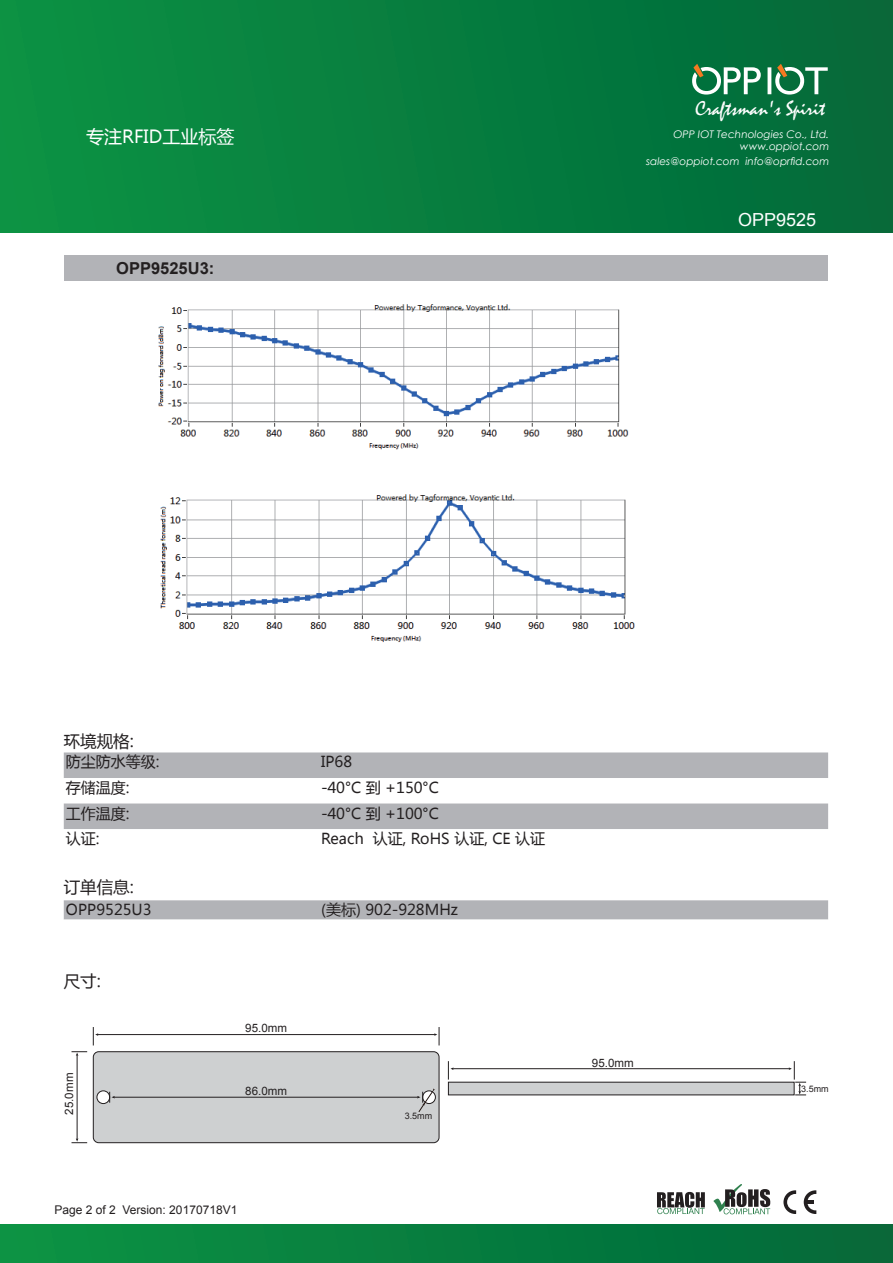
<style>
.page{position:relative;width:893px;height:1263px;background:#fff}
.page>*{position:absolute;margin:0;border:0;box-sizing:border-box;transform-origin:0 0}
.t1{font:21px "Mistral";color:#fff}
.t2{font:18px "Microsoft Ya Hei";color:#fff}
.t3{font:18px "Arial";color:#fff}
.t4{font:16.5px "Microsoft Ya Hei";color:#231f20}
.t5{font:700 16.5px "Arial";color:#231f20}
.t6{font:15px "Microsoft Ya Hei";color:#231f20}
.t7{font:12px "Arial";color:#231f20}
.t8{font:11.55px "Arial";color:#231f20}
.t9{font:italic 10.5px/14.2px "Century Gothic";color:#fff;text-align:right}
.t10{font:9px "Arial";color:#231f20}
</style>
<div class="page">
<div style="left:0;top:0;width:893px;height:232px;background:linear-gradient(to right,#0c9244,#02683a)"></div>
<div style="left:0;top:1225px;width:893px;height:38px;background:linear-gradient(to right,#0c9344,#026839)"></div>
<div style="left:65px;top:255px;width:763px;height:26px;background:#b2b3b7"></div>
<svg style="left:692px;top:64px;width:136px;height:31px"></svg>
<svg style="left:64px;top:752px;width:764px;height:77px"></svg>
<svg style="left:64px;top:900px;width:764px;height:20px;background:#b5b6ba"></svg>
<svg style="left:783px;top:1190px;width:13px;height:24px"></svg>
<svg style="left:804px;top:1190px;width:12px;height:24px"></svg>
<svg style="left:713px;top:1184px;width:57px;height:30px"></svg>
<svg style="left:657px;top:1192px;width:48px;height:22px"></svg>
<img style="left:158px;top:304px;width:471px;height:146px">
<img style="left:160px;top:494px;width:475px;height:148px">
<div style="left:93px;top:1052px;width:346px;height:91px;background:#ced0d1;border-radius:5px"></div>
<div style="left:93px;top:1051px;width:346px;height:92px;border:1px solid #231f20;border-radius:5px"></div>
<div style="left:97px;top:1091px;width:13px;height:12px;background:#fff;border-radius:50%"></div>
<div style="left:97px;top:1090px;width:13px;height:14px;border:1px solid #231f20;border-radius:50%"></div>
<div style="left:422px;top:1090px;width:14px;height:14px;border:1px solid #231f20;border-radius:50%"></div>
<hr style="left:97px;top:1034px;width:338px;height:1px;background:#231f20">
<svg style="left:434px;top:1027px;width:6px;height:18px"></svg>
<svg style="left:93px;top:1027px;width:5px;height:18px"></svg>
<hr style="left:77px;top:1054px;width:1px;height:86px;background:#231f20">
<svg style="left:72px;top:1138px;width:15px;height:5px"></svg>
<svg style="left:72px;top:1051px;width:15px;height:5px"></svg>
<hr style="left:113px;top:1097px;width:306px;height:1px;background:#231f20">
<svg style="left:109px;top:1092px;width:6px;height:11px"></svg>
<svg style="left:417px;top:1088px;width:18px;height:24px"></svg>
<svg style="left:448px;top:1061px;width:358px;height:34px"></svg>
<p class="t2" style="left:86px;top:124px;width:150px">专注RFID工业标签</p>
<p class="t5" style="left:116px;top:258px;width:100px">OPP9525U3:</p>
<h1 class="t1" style="left:696px;top:96px;width:131px">Craftsman's Spirit</h1>
<p class="t9" style="left:673px;top:127px;width:157px">OPP IOT Technologies Co., Ltd.</p>
<p class="t9" style="left:646px;top:139px;width:185px">www.oppiot.com sales@oppiot.com info@oprfid.com</p>
<p class="t3" style="left:738px;top:208px;width:80px">OPP9525</p>
<p class="t4" style="left:64px;top:730px;width:71px">环境规格:</p>
<p class="t6" style="left:66px;top:752px;width:95px">防尘防水等级:</p>
<p class="t6" style="left:321px;top:752px;width:33px">IP68</p>
<p class="t6" style="left:66px;top:777px;width:65px">存储温度:</p>
<p class="t6" style="left:321px;top:777px;width:119px">-40°С 到 +150°С</p>
<p class="t6" style="left:66px;top:803px;width:65px">工作温度:</p>
<p class="t6" style="left:321px;top:803px;width:119px">-40°С 到 +100°С</p>
<p class="t6" style="left:66px;top:828px;width:35px">认证:</p>
<p class="t6" style="left:321px;top:828px;width:226px">Reach 认证, RoHS 认证, CE 认证</p>
<p class="t4" style="left:64px;top:875px;width:71px">订单信息:</p>
<p class="t6" style="left:66px;top:900px;width:87px">OPP9525U3</p>
<p class="t6" style="left:321px;top:900px;width:139px">(美标) 902-928MHz</p>
<p class="t4" style="left:64px;top:970px;width:38px">尺寸:</p>
<p class="t8" style="left:245px;top:1021px;width:43px">95.0mm</p>
<p class="t8" style="left:592px;top:1055px;width:43px">95.0mm</p>
<p class="t8" style="left:62px;top:1114px;width:43px;rotate:-90deg">25.0mm</p>
<p class="t8" style="left:245px;top:1083px;width:43px">86.0mm</p>
<p class="t10" style="left:801px;top:1082px;width:29px">3.5mm</p>
<p class="t10" style="left:405px;top:1110px;width:29px">3.5mm</p>
<p class="t7" style="left:55px;top:1202px;width:184px">Page 2 of 2 Version: 20170718V1</p>
</div>
